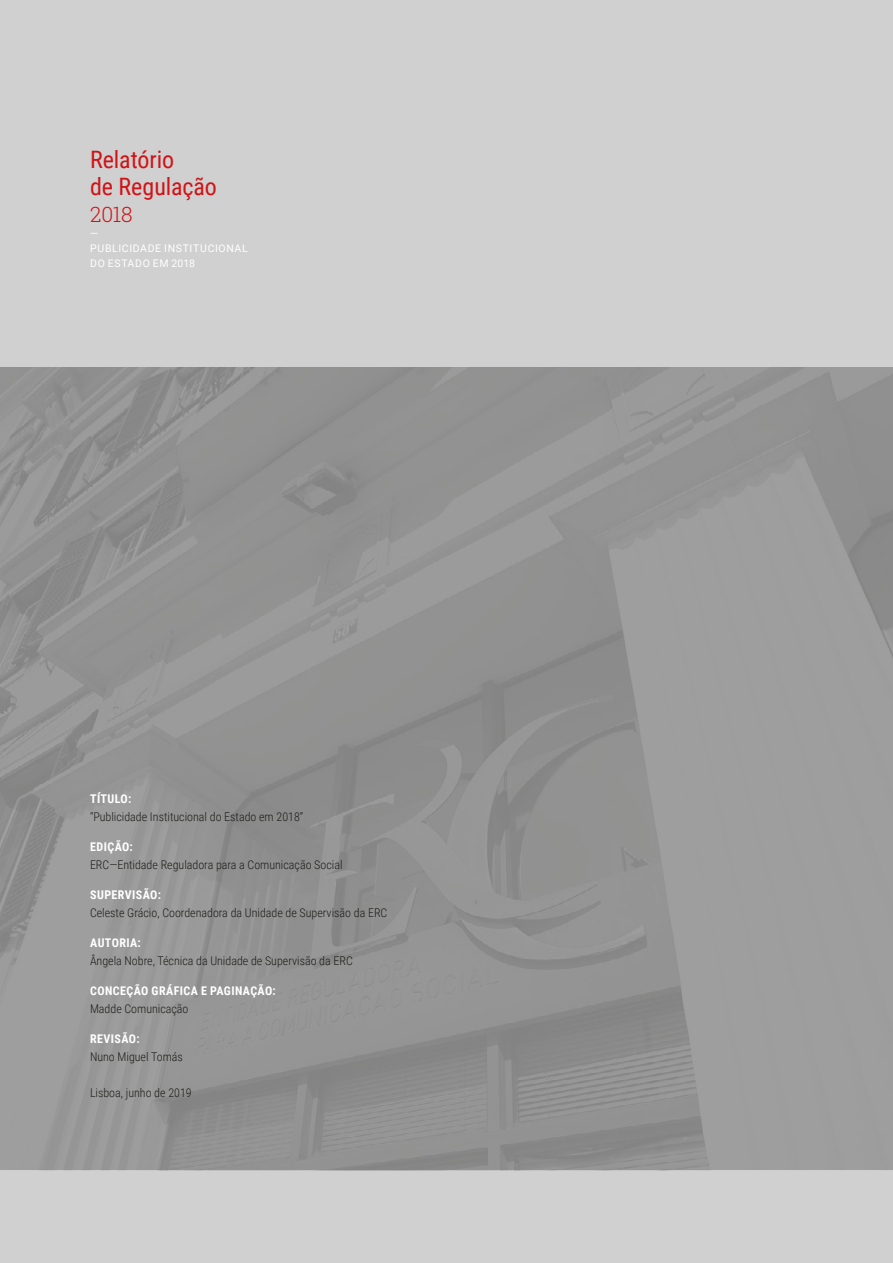
<style>
.page{position:relative;width:893px;height:1263px;background:#cfd0cf}
.page>*{position:absolute;margin:0;border:0;box-sizing:border-box;transform-origin:0 0}
.t1{font:24px/27px "Roboto Condensed";letter-spacing:-.005em;color:#d11317}
.t2{font:300 21px "Roboto Slab";color:#d11317}
.t3{font:300 12px "Roboto Condensed";color:#1d1d1b}
.t4{font:700 12px "Roboto Condensed";letter-spacing:.035em;color:#fff}
.t5{font:10.5px/15px "Roboto";letter-spacing:.06em;color:#fff}
</style>
<div class="page">
<img style="left:0;top:368px;width:893px;height:802px">
<h1 class="t1" style="left:90px;top:145px;width:128px">Relatório<br>de Regulação</h1>
<h2 class="t2" style="left:90px;top:200px;width:44px">2018</h2>
<p class="t5" style="left:90px;top:225px;width:159px">—<br>PUBLICIDADE I NSTITUCIONAL<br>DO ESTADO EM 2018</p>
<p class="t4" style="left:90px;top:790px;width:43px">TÍTULO:</p>
<p class="t3" style="left:90px;top:808px;width:215px">“Publicidade Institucional do Estado em 2018”</p>
<p class="t4" style="left:90px;top:838px;width:44px">EDIÇÃO:</p>
<p class="t3" style="left:90px;top:856px;width:254px">ERC—Entidade Reguladora para a Comunicação Social</p>
<p class="t4" style="left:90px;top:886px;width:72px">SUPERVISÃO:</p>
<p class="t3" style="left:90px;top:904px;width:299px">Celeste Grácio, Coordenadora da Unidade de Supervisão da ERC</p>
<p class="t4" style="left:90px;top:934px;width:52px">AUTORIA:</p>
<p class="t3" style="left:90px;top:952px;width:264px">Ângela Nobre, Técnica da Unidade de Supervisão da ERC</p>
<p class="t4" style="left:90px;top:982px;width:187px">CONCEÇÃO GRÁFICA E PAGINAÇÃO:</p>
<p class="t3" style="left:90px;top:1000px;width:100px">Madde Comunicação</p>
<p class="t4" style="left:90px;top:1030px;width:51px">REVISÃO:</p>
<p class="t3" style="left:90px;top:1048px;width:94px">Nuno Miguel Tomás</p>
<p class="t3" style="left:90px;top:1084px;width:103px">Lisboa, junho de 2019</p>
</div>
